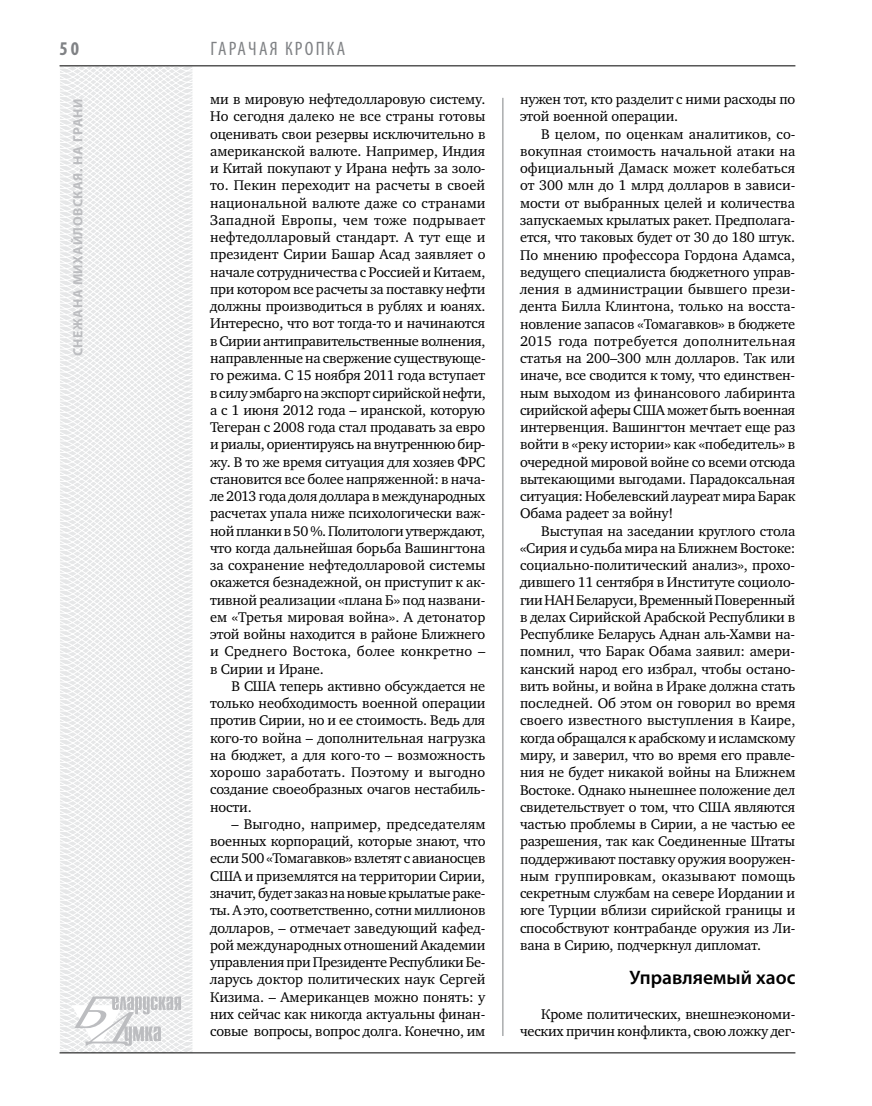
<style>
.page{position:relative;width:872px;height:1106px;background:#fff}
.page>*{position:absolute;margin:0;border:0;box-sizing:border-box;transform-origin:0 0}
.t1{font:600 19.5px "Myriad Pro";color:#000}
.t2{font:condensed 19.5px "Myriad Pro";letter-spacing:.125em;color:#808285}
.t3{font:700 condensed 19.5px "Myriad Pro";color:#808285}
.t4{font:14.4px/17.2px "Charter C";letter-spacing:-.01em;color:#000;text-align:justify}
.t5{font:700 13.5px "Myriad Pro";letter-spacing:.04em;color:#bcbdc0}
</style>
<div class="page">
<svg style="left:59px;top:65px;width:192px;height:989px"></svg>
<hr style="left:502px;top:98px;width:1px;height:938px;background:#808285">
<hr style="left:60px;top:1052px;width:735px;height:1px;background:#000">
<svg style="left:71px;top:996px;width:110px;height:53px"></svg>
<hr style="left:60px;top:65px;width:735px;height:1px;background:#000">
<h1 class="t3" style="left:60px;top:37px;width:21px">50</h1>
<p class="t5" style="left:69px;top:356px;width:257px;rotate:-90deg">Снежана МИХАЙЛОВСКАЯ. На грани</p>
<h1 class="t2" style="left:210px;top:37px;width:136px">гарачая кропка</h1>
<p class="t4" style="left:210px;top:91px;width:277px">ми в мировую нефтедолларовую систему.<br>Но сегодня далеко не все страны готовы оценивать свои резервы исключительно в американской валюте. Например, Индия и Китай покупают у Ирана нефть за золо&shy;то. Пекин переходит на расчеты в своей национальной валюте даже со странами Западной Европы, чем тоже подрывает нефтедолларовый стандарт. А тут еще и президент Сирии Башар Асад заявляет о начале сотрудничества с Россией и Китаем, при котором все расчеты за поставку нефти должны производиться в рублях и юанях.<br>Интересно, что вот тогда-то и начинаются в Сирии антиправительственные волнения, направленные на свержение существующе&shy;го режима. С 15 ноября 2011 года вступает в силу эмбарго на экспорт сирийской нефти, а с 1 июня 2012 года – иранской, которую Тегеран с 2008 года стал продавать за евро и риалы, ориентируясь на внутреннюю бир&shy;жу. В то же время ситуация для хозяев ФРС становится все более напряженной: в нача&shy;ле 2013 года доля доллара в международных расчетах упала ниже психологически важ&shy;ной планки в 50 %. Политологи утверждают, что когда дальнейшая борьба Вашингтона за сохранение нефтедолларовой системы окажется безнадежной, он приступит к ак&shy;тивной реализации «плана Б» под названи&shy;ем «Третья мировая война». А детонатор этой войны находится в районе Ближнего и Среднего Востока, более конкретно – в Сирии и Иране.</p>
<p class="t4" style="left:210px;top:677px;width:277px;text-indent:21px">В США теперь активно обсуждается не только необходимость военной операции против Сирии, но и ее стоимость. Ведь для кого-то война – дополнительная нагрузка на бюджет, а для кого-то – возможность хорошо заработать. Поэтому и выгодно создание своеобразных очагов нестабиль&shy;ности.</p>
<p class="t4" style="left:210px;top:815px;width:277px;text-indent:21px">– Выгодно, например, председателям военных корпораций, которые знают, что если 500 «Томагавков» взлетят с авианосцев США и приземлятся на территории Сирии, значит, будет заказ на новые крылатые раке&shy;ты. А это, соответственно, сотни миллионов долларов, – отмечает заведующий кафед&shy;рой международных отношений Академии управления при Президенте Республики Бе&shy;ларусь доктор политических наук Сергей Кизима. – Американцев можно понять: у них сейчас как никогда актуальны финан&shy;совые вопросы, вопрос долга. Конечно, им</p>
<p class="t4" style="left:520px;top:91px;width:277px">нужен тот, кто разделит с ними расходы по этой военной операции.</p>
<p class="t4" style="left:520px;top:125px;width:277px;text-indent:21px">В целом, по оценкам аналитиков, со&shy;вокупная стоимость начальной атаки на официальный Дамаск может колебаться от 300 млн до 1 млрд долларов в зависи&shy;мости от выбранных целей и количества запускаемых крылатых ракет. Предполага&shy;ется, что таковых будет от 30 до 180 штук.<br>По мнению профессора Гордона Адамса, ведущего специалиста бюджетного управ&shy;ления в администрации бывшего прези&shy;дента Билла Клинтона, только на восста&shy;новление запасов «Томагавков» в бюджете 2015 года потребуется дополнительная статья на 200–300 млн долларов. Так или иначе, все сводится к тому, что единствен&shy;ным выходом из финансового лабиринта сирийской аферы США может быть военная интервенция. Вашингтон мечтает еще раз войти в «реку истории» как «победитель» в очередной мировой войне со всеми отсюда вытекающими выгодами. Парадоксальная ситуация: Нобелевский лауреат мира Барак Обама радеет за войну!</p>
<p class="t4" style="left:520px;top:522px;width:277px;text-indent:21px">Выступая на заседании круглого стола «Сирия и судьба мира на Ближнем Востоке: социально-политический анализ», прохо&shy;дившего 11 сентября в Институте социоло&shy;гии НАН Беларуси, Временный Поверенный в делах Сирийской Арабской Республики в Республике Беларусь Аднан аль-Хамви на&shy;помнил, что Барак Обама заявил: амери&shy;канский народ его избрал, чтобы остано&shy;вить войны, и война в Ираке должна стать последней. Об этом он говорил во время своего известного выступления в Каире, когда обращался к арабскому и исламскому миру, и заверил, что во время его правле&shy;ния не будет никакой войны на Ближнем Востоке. Однако нынешнее положение дел свидетельствует о том, что США являются частью проблемы в Сирии, а не частью ее разрешения, так как Соединенные Штаты поддерживают поставку оружия вооружен&shy;ным группировкам, оказывают помощь секретным службам на севере Иордании и юге Турции вблизи сирийской границы и способствуют контрабанде оружия из Ли&shy;вана в Сирию, подчеркнул дипломат.</p>
<h1 class="t1" style="left:629px;top:965px;width:167px">Управляемый хаос</h1>
<p class="t4" style="left:520px;top:1005px;width:277px;text-align:right">Кроме политических, внешнеэкономи&shy;ческих причин конфликта, свою ложку дег-</p>
</div>
